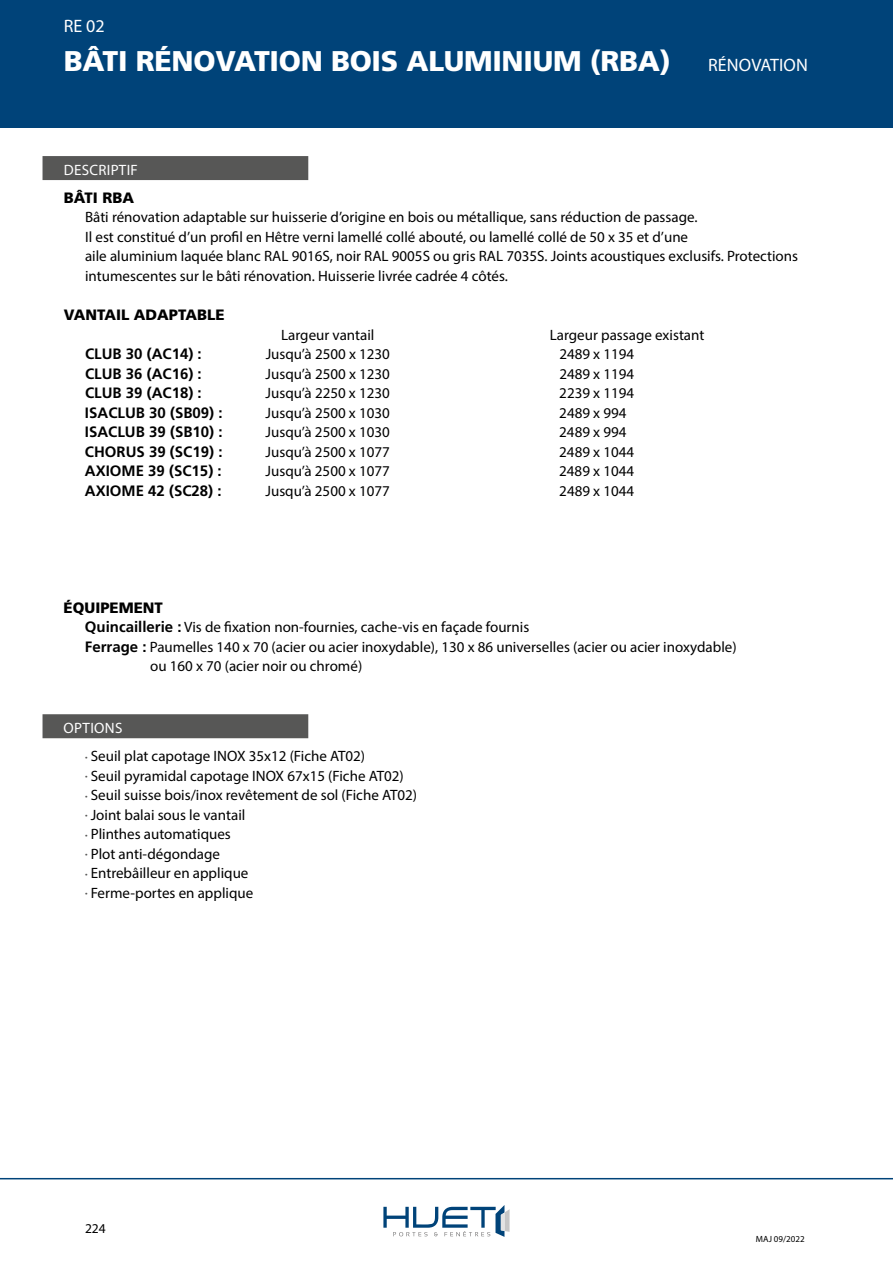
<style>
.page{position:relative;width:893px;height:1263px;background:#fff}
.page>*{position:absolute;margin:0;border:0;box-sizing:border-box;transform-origin:0 0}
.t1{font:900 28.5px "Frutiger LT Std";letter-spacing:-.01em;color:#fff}
.t2{font:18px "Myriad Pro";letter-spacing:.005em;color:#fff}
.t3{font:15px/19.5px "Myriad Pro";color:#000}
.t4{font:700 15px "Frutiger LT Std";color:#000}
.t5{font:900 15px "Frutiger LT Std";color:#000}
.t6{font:15px "Myriad Pro";letter-spacing:.02em;color:#fff}
.t7{font:13.5px "Myriad Pro";color:#000}
.t8{font:9px "Myriad Pro";color:#000}
.s1{font-family:"Frutiger LT Std";font-weight:700}
.s2{font-size:9px;color:#575756}
</style>
<div class="page">
<hr style="left:0;top:1178px;width:893px;height:1px;background:#004379">
<svg style="left:383px;top:1205px;width:127px;height:32px"></svg>
<div style="left:0;top:0;width:893px;height:128px;background:#004379"></div>
<div style="left:43px;top:156px;width:265px;height:24px;background:#575756"></div>
<div style="left:43px;top:714px;width:265px;height:24px;background:#575756"></div>
<p class="t2" style="left:64px;top:15px;width:42px">RE 02</p>
<h1 class="t1" style="left:64px;top:44px;width:609px">BÂTI RÉNOVATION BOIS ALUMINIUM (RBA)</h1>
<p class="t2" style="left:708px;top:53px;width:101px">RÉNOVATION</p>
<p class="t6" style="left:64px;top:161px;width:76px">DESCRIPTIF</p>
<p class="t5" style="left:64px;top:189px;width:72px">BÂTI RBA</p>
<p class="t3" style="left:85px;top:207px;width:715px">Bâti rénovation adaptable sur huisserie d’origine en bois ou métallique, sans réduction de passage.<br>Il est constitué d’un profil en Hêtre verni lamellé collé abouté, ou lamellé collé de 50 x 35 et d’une<br>aile aluminium laquée blanc RAL 9016S, noir RAL 9005S ou gris RAL 7035S. Joints acoustiques exclusifs. Protections intumescentes sur le bâti rénovation. Huisserie livrée cadrée 4 côtés.</p>
<p class="t5" style="left:64px;top:306px;width:162px">VANTAIL ADAPTABLE</p>
<p class="t3" style="left:281px;top:324px;width:95px">Largeur vantail</p>
<p class="t3" style="left:550px;top:324px;width:156px">Largeur passage existant</p>
<p class="t4" style="left:85px;top:345px;width:118px">CLUB 30 (AC14) :</p>
<p class="t3" style="left:266px;top:344px;width:126px">Jusqu’à 2500 x 1230</p>
<p class="t3" style="left:559px;top:344px;width:76px">2489 x 1194</p>
<p class="t4" style="left:85px;top:364px;width:118px">CLUB 36 (AC16) :</p>
<p class="t3" style="left:266px;top:363px;width:126px">Jusqu’à 2500 x 1230</p>
<p class="t3" style="left:559px;top:363px;width:76px">2489 x 1194</p>
<p class="t4" style="left:85px;top:384px;width:118px">CLUB 39 (AC18) :</p>
<p class="t3" style="left:266px;top:383px;width:126px">Jusqu’à 2250 x 1230</p>
<p class="t3" style="left:559px;top:383px;width:76px">2239 x 1194</p>
<p class="t4" style="left:85px;top:403px;width:139px">ISACLUB 30 (SB09) :</p>
<p class="t3" style="left:266px;top:402px;width:126px">Jusqu’à 2500 x 1030</p>
<p class="t3" style="left:559px;top:402px;width:69px">2489 x 994</p>
<p class="t4" style="left:85px;top:423px;width:139px">ISACLUB 39 (SB10) :</p>
<p class="t3" style="left:266px;top:422px;width:126px">Jusqu’à 2500 x 1030</p>
<p class="t3" style="left:559px;top:422px;width:69px">2489 x 994</p>
<p class="t4" style="left:85px;top:442px;width:139px">CHORUS 39 (SC19) :</p>
<p class="t3" style="left:266px;top:441px;width:126px">Jusqu’à 2500 x 1077</p>
<p class="t3" style="left:559px;top:441px;width:76px">2489 x 1044</p>
<p class="t4" style="left:85px;top:462px;width:138px">AXIOME 39 (SC15) :</p>
<p class="t3" style="left:266px;top:461px;width:126px">Jusqu’à 2500 x 1077</p>
<p class="t3" style="left:559px;top:461px;width:76px">2489 x 1044</p>
<p class="t4" style="left:85px;top:481px;width:138px">AXIOME 42 (SC28) :</p>
<p class="t3" style="left:266px;top:480px;width:126px">Jusqu’à 2500 x 1077</p>
<p class="t3" style="left:559px;top:480px;width:76px">2489 x 1044</p>
<p class="t5" style="left:64px;top:598px;width:101px">ÉQUIPEMENT</p>
<p class="t3" style="left:85px;top:617px;width:446px"><span class="s1">Quincaillerie :</span> Vis de fixation non-fournies, cache-vis en façade fournis</p>
<p class="t3" style="left:85px;top:636px;width:653px"><span class="s1">Ferrage :</span> Paumelles 140 x 70 (acier ou acier inoxydable), 130 x 86 universelles (acier ou acier inoxydable)</p>
<p class="t3" style="left:150px;top:656px;width:214px">ou 160 x 70 (acier noir ou chromé)</p>
<p class="t6" style="left:64px;top:719px;width:60px">OPTIONS</p>
<p class="t3" style="left:85px;top:746px;width:282px"><span class="s2">•</span> Seuil plat capotage INOX 35x12 (Fiche AT02)</p>
<p class="t3" style="left:85px;top:766px;width:320px"><span class="s2">•</span> Seuil pyramidal capotage INOX 67x15 (Fiche AT02)</p>
<p class="t3" style="left:85px;top:785px;width:334px"><span class="s2">•</span> Seuil suisse bois/inox revêtement de sol (Fiche AT02)</p>
<p class="t3" style="left:85px;top:805px;width:162px"><span class="s2">•</span> Joint balai sous le vantail</p>
<p class="t3" style="left:85px;top:824px;width:147px"><span class="s2">•</span> Plinthes automatiques</p>
<p class="t3" style="left:85px;top:844px;width:136px"><span class="s2">•</span> Plot anti-dégondage</p>
<p class="t3" style="left:85px;top:863px;width:165px"><span class="s2">•</span> Entrebâilleur en applique</p>
<p class="t3" style="left:85px;top:883px;width:170px"><span class="s2">•</span> Ferme-portes en applique</p>
<p class="t7" style="left:85px;top:1220px;width:22px">224</p>
<p class="t8" style="left:756px;top:1233px;width:50px">MAJ 09/2022</p>
</div>
